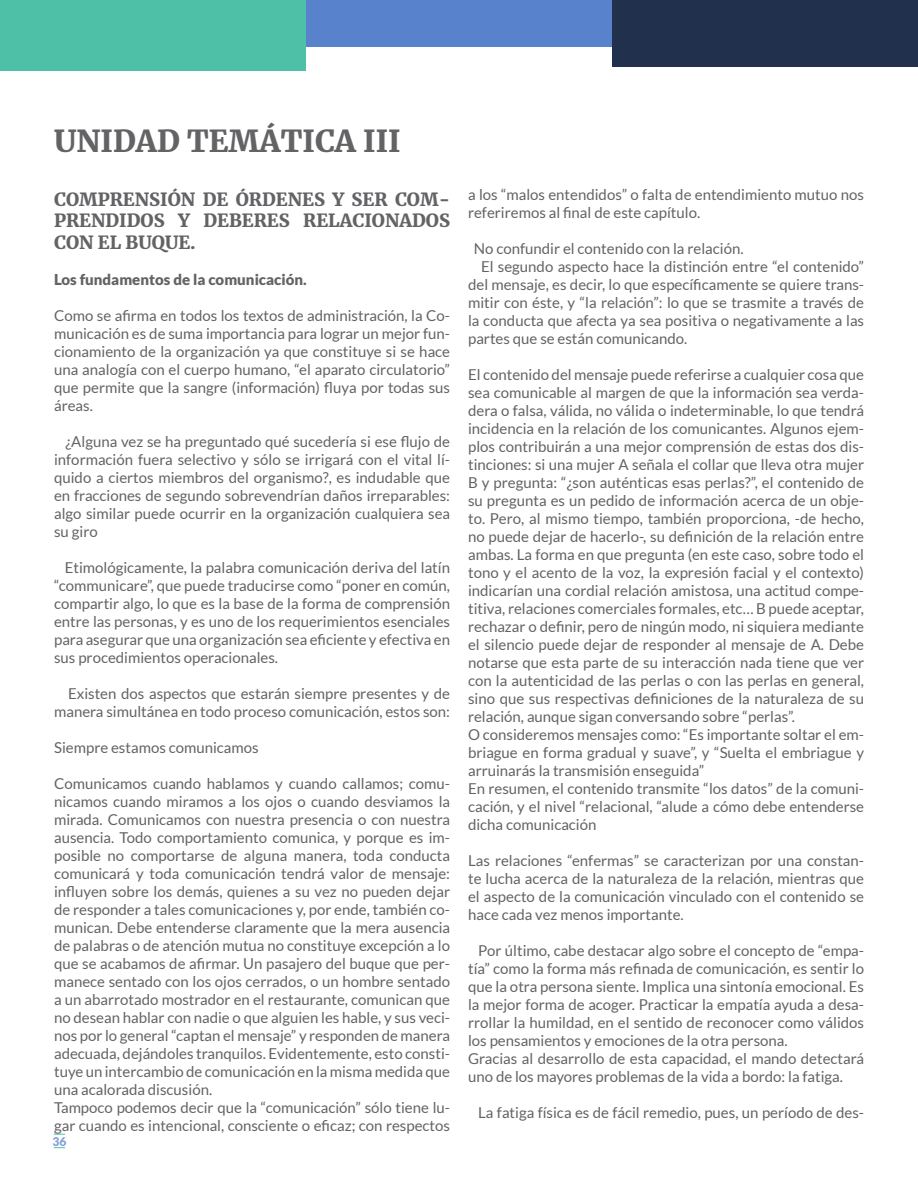
<style>
.page{position:relative;width:918px;height:1188px;background:#fff}
.page>*{position:absolute;margin:0;border:0;box-sizing:border-box;transform-origin:0 0}
.Párrafo_principal{font:900 30px "Merriweather";color:#636366}
.Párrafo_principal-2{font:900 18px/21.6px "Merriweather";color:#636366;text-align:justify}
.Párrafo_principal-3{font:15px/18px "Lato";color:#636366;text-align:justify}
.Párrafo_principal-4{font:900 15px "Lato";color:#636366}
.t1{font:900 12px "Lato";color:#83a1d9}
</style>
<div class="page">
<div style="left:612px;top:0;width:306px;height:67px;background:#21304d"></div>
<div style="left:306px;top:0;width:306px;height:47px;background:#5982cc"></div>
<div style="left:0;top:0;width:306px;height:71px;background:#4ec0a7"></div>
<hr style="left:917px;top:0;width:1px;height:52px;background:#4ec0a7">
<p class="Párrafo_principal" style="left:54px;top:120px;width:348px">UNIDAD TEMÁTICA III</p>
<p class="Párrafo_principal-2" style="left:54px;top:188px;width:398px">COMPRENSIÓN DE ÓRDENES Y SER COM-PRENDIDOS Y DEBERES RELACIONADOS CON EL BUQUE.</p>
<p class="Párrafo_principal-4" style="left:54px;top:271px;width:254px">Los fundamentos de la comunicación.</p>
<p class="Párrafo_principal-3" style="left:54px;top:306px;width:398px">Como se afirma en todos los textos de administración, la Co&shy;municación es de suma importancia para lograr un mejor fun&shy;cionamiento de la organización ya que constituye si se hace una analogía con el cuerpo humano, “el aparato circulatorio” que permite que la sangre (información) fluya por todas sus áreas.</p>
<p class="Párrafo_principal-3" style="left:54px;top:432px;width:398px;text-indent:11px">¿Alguna vez se ha preguntado qué sucedería si ese flujo de información fuera selectivo y sólo se irrigará con el vital lí&shy;quido a ciertos miembros del organismo?, es indudable que en fracciones de segundo sobrevendrían daños irreparables: algo similar puede ocurrir en la organización cualquiera sea su giro</p>
<p class="Párrafo_principal-3" style="left:54px;top:558px;width:398px;text-indent:11px">Etimológicamente, la palabra comunicación deriva del latín “communicare”, que puede traducirse como “poner en común, compartir algo, lo que es la base de la forma de comprensión entre las personas, y es uno de los requerimientos esenciales para asegurar que una organización sea eficiente y efectiva en sus procedimientos operacionales.</p>
<p class="Párrafo_principal-3" style="left:54px;top:684px;width:398px;text-align:right">Existen dos aspectos que estarán siempre presentes y de manera simultánea en todo proceso comunicación, estos son:</p>
<p class="Párrafo_principal-3" style="left:54px;top:738px;width:206px">Siempre estamos comunicamos</p>
<p class="Párrafo_principal-3" style="left:54px;top:774px;width:398px">Comunicamos cuando hablamos y cuando callamos; comu&shy;nicamos cuando miramos a los ojos o cuando desviamos la mirada. Comunicamos con nuestra presencia o con nuestra ausencia. Todo comportamiento comunica, y porque es im&shy;posible no comportarse de alguna manera, toda conducta comunicará y toda comunicación tendrá valor de mensaje: influyen sobre los demás, quienes a su vez no pueden dejar de responder a tales comunicaciones y, por ende, también co&shy;munican. Debe entenderse claramente que la mera ausencia de palabras o de atención mutua no constituye excepción a lo que se acabamos de afirmar. Un pasajero del buque que per&shy;manece sentado con los ojos cerrados, o un hombre sentado a un abarrotado mostrador en el restaurante, comunican que no desean hablar con nadie o que alguien les hable, y sus veci&shy;nos por lo general “captan el mensaje” y responden de manera adecuada, dejándoles tranquilos. Evidentemente, esto consti&shy;tuye un intercambio de comunicación en la misma medida que una acalorada discusión.</p>
<p class="Párrafo_principal-3" style="left:54px;top:1098px;width:398px">Tampoco podemos decir que la “comunicación” sólo tiene lu&shy;gar cuando es intencional, consciente o eficaz; con respectos</p>
<p class="t1" style="left:52px;top:1135px;width:15px">36</p>
<p class="Párrafo_principal-3" style="left:468px;top:185px;width:397px">a los “malos entendidos” o falta de entendimiento mutuo nos referiremos al final de este capítulo.</p>
<p class="Párrafo_principal-3" style="left:474px;top:239px;width:271px">No confundir el contenido con la relación.</p>
<p class="Párrafo_principal-3" style="left:468px;top:257px;width:398px;text-indent:13px">El segundo aspecto hace la distinción entre “el contenido” del mensaje, es decir, lo que específicamente se quiere trans&shy;mitir con éste, y “la relación”: lo que se trasmite a través de la conducta que afecta ya sea positiva o negativamente a las partes que se están comunicando.</p>
<p class="Párrafo_principal-3" style="left:468px;top:365px;width:398px">El contenido del mensaje puede referirse a cualquier cosa que sea comunicable al margen de que la información sea verda&shy;dera o falsa, válida, no válida o indeterminable, lo que tendrá incidencia en la relación de los comunicantes. Algunos ejem&shy;plos contribuirán a una mejor comprensión de estas dos dis&shy;tinciones: si una mujer A señala el collar que lleva otra mujer B y pregunta: “¿son auténticas esas perlas?”, el contenido de su pregunta es un pedido de información acerca de un obje&shy;to. Pero, al mismo tiempo, también proporciona, -de hecho, no puede dejar de hacerlo-, su definición de la relación entre ambas. La forma en que pregunta (en este caso, sobre todo el tono y el acento de la voz, la expresión facial y el contexto) indicarían una cordial relación amistosa, una actitud compe&shy;titiva, relaciones comerciales formales, etc… B puede aceptar, rechazar o definir, pero de ningún modo, ni siquiera mediante el silencio puede dejar de responder al mensaje de A. Debe notarse que esta parte de su interacción nada tiene que ver con la autenticidad de las perlas o con las perlas en general, sino que sus respectivas definiciones de la naturaleza de su relación, aunque sigan conversando sobre “perlas”.</p>
<p class="Párrafo_principal-3" style="left:468px;top:725px;width:398px">O consideremos mensajes como: “Es importante soltar el em&shy;briague en forma gradual y suave”, y “Suelta el embriague y arruinarás la transmisión enseguida”</p>
<p class="Párrafo_principal-3" style="left:468px;top:779px;width:398px">En resumen, el contenido transmite “los datos” de la comuni&shy;cación, y el nivel “relacional, “alude a cómo debe entenderse dicha comunicación</p>
<p class="Párrafo_principal-3" style="left:468px;top:851px;width:398px">Las relaciones “enfermas” se caracterizan por una constan&shy;te lucha acerca de la naturaleza de la relación, mientras que el aspecto de la comunicación vinculado con el contenido se hace cada vez menos importante.</p>
<p class="Párrafo_principal-3" style="left:468px;top:941px;width:398px;text-indent:10px">Por último, cabe destacar algo sobre el concepto de “empa&shy;tía” como la forma más refinada de comunicación, es sentir lo que la otra persona siente. Implica una sintonía emocional. Es la mejor forma de acoger. Practicar la empatía ayuda a desa&shy;rrollar la humildad, en el sentido de reconocer como válidos los pensamientos y emociones de la otra persona.</p>
<p class="Párrafo_principal-3" style="left:468px;top:1049px;width:398px">Gracias al desarrollo de esta capacidad, el mando detectará uno de los mayores problemas de la vida a bordo: la fatiga.</p>
<p class="Párrafo_principal-3" style="left:478px;top:1103px;width:387px">La fatiga física es de fácil remedio, pues, un período de des-</p>
</div>
